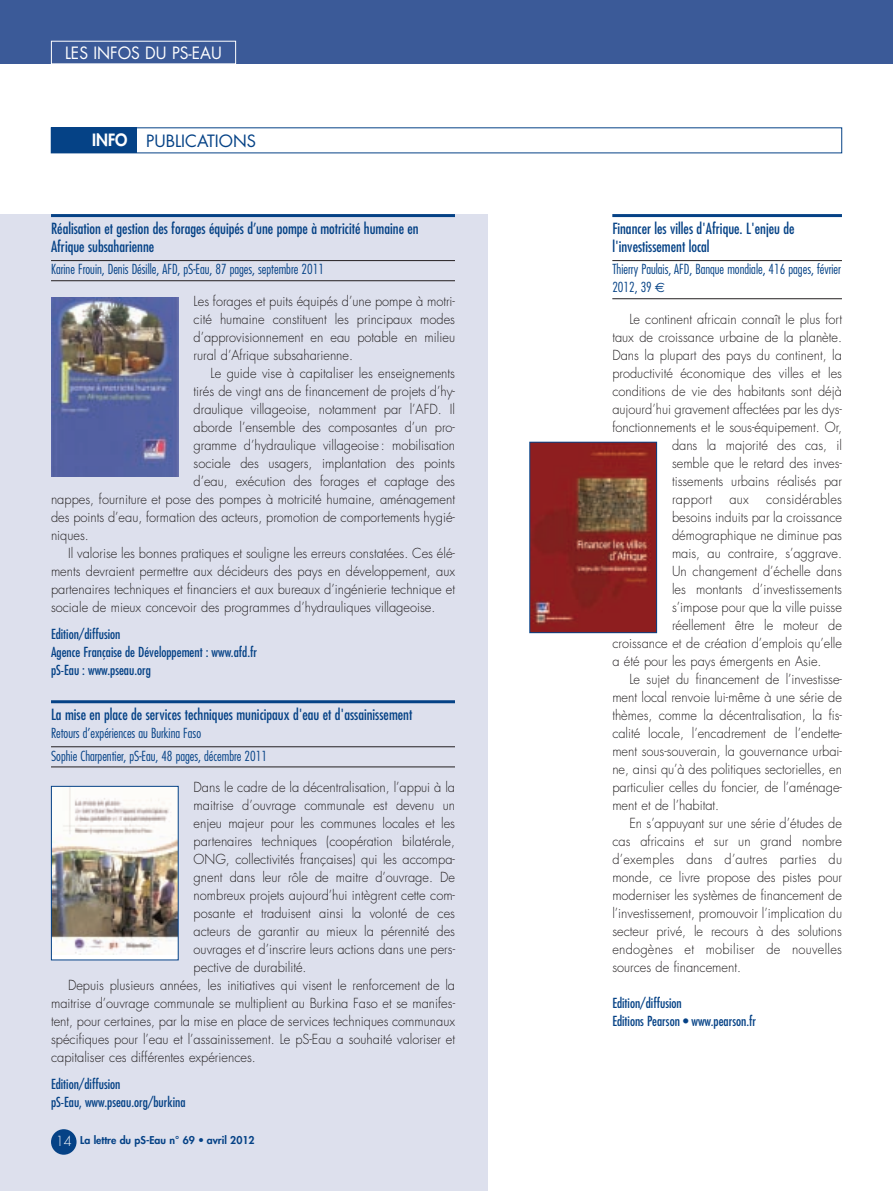
<style>
.page{position:relative;width:893px;height:1191px;background:#fff}
.page>*{position:absolute;margin:0;border:0;box-sizing:border-box;transform-origin:0 0}
.t1{font:16.5px "Futura";color:#fff;scale:.95 1}
.t2{font:16.5px "Futura";color:#054286}
.t3{font:condensed 15px/18px "Futura";color:#054286}
.t4{font:300 13.5px/18px "Futura";color:#231f20;text-align:justify;scale:.95 1}
.t5{font:300 condensed 13.5px/22.2px "Futura";color:#054286}
.t6{font:condensed 13.5px/18px "Futura";color:#054286}
.t7{font:300 13.5px "Futura";letter-spacing:.02em;color:#231f20;scale:.95 1}
.t8{font:800 10.5px "Futura";color:#054286}
.s1{font-weight:800;color:#fff}
.s2{font-weight:300;font-size:13.5px;color:#fff}
</style>
<div class="page">
<div style="left:0;top:214px;width:487px;height:977px;background:#dde0ed"></div>
<div style="left:0;top:0;width:893px;height:64px;background:#3b5a98"></div>
<hr style="left:51px;top:214px;width:404px;height:3px;background:#054286">
<hr style="left:51px;top:260px;width:404px;height:1px;background:#231f20">
<hr style="left:51px;top:280px;width:404px;height:1px;background:#231f20">
<hr style="left:51px;top:700px;width:404px;height:3px;background:#054286">
<hr style="left:51px;top:746px;width:404px;height:1px;background:#231f20">
<hr style="left:51px;top:766px;width:404px;height:1px;background:#231f20">
<div style="left:51px;top:41px;width:185px;height:23px;border:1px solid #fff"></div>
<div style="left:51px;top:128px;width:85px;height:25px;background:#054286"></div>
<div style="left:51px;top:1129px;width:26px;height:25px;background:#054286;border-radius:50%"></div>
<img style="left:51px;top:298px;width:128px;height:178px">
<div style="left:52px;top:786px;width:126px;height:173px;background:#fff"></div>
<img style="left:53px;top:788px;width:124px;height:166px">
<div style="left:51px;top:786px;width:128px;height:174px;border:1px solid #054286"></div>
<hr style="left:612px;top:214px;width:230px;height:3px;background:#054286">
<hr style="left:612px;top:260px;width:230px;height:1px;background:#231f20">
<hr style="left:612px;top:298px;width:230px;height:1px;background:#231f20">
<img style="left:531px;top:444px;width:124px;height:187px">
<div style="left:529px;top:442px;width:128px;height:191px;border:1px solid #054286"></div>
<p class="t1" style="left:65px;top:45px;width:167px">LES INFOS DU PS-EAU</p>
<p class="t2" style="left:92px;top:133px;width:165px"><span class="s1">INFO</span> PUBLICATIONS</p>
<p class="t3" style="left:51px;top:220px;width:369px">Réalisation et gestion des forages équipés d’une pompe à motricité humaine en<br>Afrique subsaharienne</p>
<p class="t5" style="left:51px;top:259px;width:274px">Karine Frouin, Denis Désille, AFD, pS-Eau, 87 pages, septembre 2011</p>
<p class="t4" style="left:194px;top:293px;width:277px">Les forages et puits équipés d’une pompe à motri&shy;cité humaine constituent les principaux modes d’approvisionnement en eau potable en milieu rural d’Afrique subsaharienne.</p>
<p class="t4" style="left:211px;top:365px;width:259px">Le guide vise à capitaliser les enseignements</p>
<p class="t4" style="left:194px;top:383px;width:277px">tirés de vingt ans de financement de projets d’hy-</p>
<p class="t4" style="left:194px;top:401px;width:277px">draulique villageoise, notamment par l’AFD. Il</p>
<p class="t4" style="left:194px;top:419px;width:277px">aborde l’ensemble des composantes d’un pro-</p>
<p class="t4" style="left:194px;top:437px;width:277px">gramme d’hydraulique villageoise: mobilisation</p>
<p class="t4" style="left:194px;top:455px;width:277px">sociale des usagers, implantation des points</p>
<p class="t4" style="left:194px;top:473px;width:277px">d’eau, exécution des forages et captage des</p>
<p class="t4" style="left:51px;top:491px;width:427px">nappes, fourniture et pose des pompes à motricité humaine, aménagement</p>
<p class="t4" style="left:51px;top:509px;width:427px">des points d’eau, formation des acteurs, promotion de comportements hygié-</p>
<p class="t4" style="left:51px;top:527px;width:41px">niques.</p>
<p class="t4" style="left:68px;top:545px;width:409px">Il valorise les bonnes pratiques et souligne les erreurs constatées. Ces élé-</p>
<p class="t4" style="left:51px;top:563px;width:427px">ments devraient permettre aux décideurs des pays en développement, aux</p>
<p class="t4" style="left:51px;top:581px;width:427px">partenaires techniques et financiers et aux bureaux d’ingénierie technique et</p>
<p class="t4" style="left:51px;top:599px;width:406px">sociale de mieux concevoir des programmes d’hydrauliques villageoise.</p>
<p class="t6" style="left:51px;top:625px;width:208px">Edition/diffusion<br>Agence Française de Développement : www.afd.fr pS-Eau : www.pseau.org</p>
<p class="t3" style="left:51px;top:706px;width:363px">La mise en place de services techniques municipaux d'eau et d'assainissement</p>
<p class="t5" style="left:51px;top:723px;width:218px">Retours d’expériences au Burkina Faso<br>Sophie Charpentier, pS-Eau, 48 pages, décembre 2011</p>
<p class="t4" style="left:194px;top:779px;width:277px">Dans le cadre de la décentralisation, l’appui à la</p>
<p class="t4" style="left:194px;top:797px;width:277px">maitrise d’ouvrage communale est devenu un</p>
<p class="t4" style="left:194px;top:815px;width:277px">enjeu majeur pour les communes locales et les</p>
<p class="t4" style="left:194px;top:833px;width:277px">partenaires techniques (coopération bilatérale,</p>
<p class="t4" style="left:194px;top:851px;width:277px">ONG, collectivités françaises) qui les accompa-</p>
<p class="t4" style="left:194px;top:869px;width:277px">gnent dans leur rôle de maitre d’ouvrage. De</p>
<p class="t4" style="left:194px;top:887px;width:277px">nombreux projets aujourd’hui intègrent cette com-</p>
<p class="t4" style="left:194px;top:905px;width:277px">posante et traduisent ainsi la volonté de ces</p>
<p class="t4" style="left:194px;top:923px;width:277px">acteurs de garantir au mieux la pérennité des</p>
<p class="t4" style="left:194px;top:941px;width:277px">ouvrages et d’inscrire leurs actions dans une pers-</p>
<p class="t4" style="left:194px;top:959px;width:120px">pective de durabilité.</p>
<p class="t4" style="left:68px;top:977px;width:409px">Depuis plusieurs années, les initiatives qui visent le renforcement de la</p>
<p class="t4" style="left:51px;top:995px;width:427px">maitrise d’ouvrage communale se multiplient au Burkina Faso et se manifes-</p>
<p class="t4" style="left:51px;top:1013px;width:427px">tent, pour certaines, par la mise en place de services techniques communaux</p>
<p class="t4" style="left:51px;top:1031px;width:427px">spécifiques pour l’eau et l’assainissement. Le pS-Eau a souhaité valoriser et</p>
<p class="t4" style="left:51px;top:1049px;width:217px">capitaliser ces différentes expériences.</p>
<p class="t6" style="left:51px;top:1075px;width:136px">Edition/diffusion<br>pS-Eau, www.pseau.org/burkina</p>
<p class="t8" style="left:56px;top:1135px;width:200px"><span class="s2">14</span> La lettre du pS-Eau n° 69 • avril 2012</p>
<p class="t3" style="left:612px;top:220px;width:184px">Financer les villes d'Afrique. L'enjeu de l'investissement local</p>
<p class="t5" style="left:612px;top:261px;width:230px;line-height:18px">Thierry Paulais, AFD, Banque mondiale, 416 pages, février<br>2012, 39</p>
<p class="t4" style="left:629px;top:311px;width:225px">Le continent africain connaît le plus fort</p>
<p class="t4" style="left:612px;top:329px;width:243px">taux de croissance urbaine de la planète.</p>
<p class="t4" style="left:612px;top:347px;width:243px">Dans la plupart des pays du continent, la</p>
<p class="t4" style="left:612px;top:365px;width:243px">productivité économique des villes et les</p>
<p class="t4" style="left:612px;top:383px;width:243px">conditions de vie des habitants sont déjà</p>
<p class="t4" style="left:612px;top:401px;width:243px">aujourd’hui gravement affectées par les dys-</p>
<p class="t4" style="left:612px;top:419px;width:243px">fonctionnements et le sous-équipement. Or,</p>
<p class="t4" style="left:672px;top:437px;width:180px">dans la majorité des cas, il</p>
<p class="t4" style="left:672px;top:455px;width:180px">semble que le retard des inves-</p>
<p class="t4" style="left:672px;top:473px;width:180px">tissements urbains réalisés par</p>
<p class="t7" style="left:672px;top:493px;width:44px">rapport</p>
<p class="t4" style="left:729px;top:491px;width:22px">aux</p>
<p class="t7" style="left:766px;top:493px;width:81px">considérables</p>
<p class="t4" style="left:672px;top:509px;width:180px">besoins induits par la croissance</p>
<p class="t4" style="left:672px;top:527px;width:180px">démographique ne diminue pas</p>
<p class="t4" style="left:672px;top:545px;width:180px">mais, au contraire, s’aggrave.</p>
<p class="t4" style="left:672px;top:563px;width:180px">Un changement d’échelle dans</p>
<p class="t4" style="left:672px;top:581px;width:180px">les montants d’investissements</p>
<p class="t4" style="left:672px;top:599px;width:180px">s’impose pour que la ville puisse</p>
<p class="t4" style="left:672px;top:617px;width:180px">réellement être le moteur de</p>
<p class="t4" style="left:612px;top:635px;width:243px">croissance et de création d’emplois qu’elle</p>
<p class="t4" style="left:612px;top:653px;width:222px">a été pour les pays émergents en Asie.</p>
<p class="t4" style="left:629px;top:671px;width:225px">Le sujet du financement de l’investisse-</p>
<p class="t4" style="left:612px;top:689px;width:243px">ment local renvoie lui-même à une série de</p>
<p class="t4" style="left:612px;top:707px;width:243px">thèmes, comme la décentralisation, la fis-</p>
<p class="t4" style="left:612px;top:725px;width:243px">calité locale, l’encadrement de l’endette-</p>
<p class="t4" style="left:612px;top:743px;width:243px">ment sous-souverain, la gouvernance urbai-</p>
<p class="t4" style="left:612px;top:761px;width:243px">ne, ainsi qu’à des politiques sectorielles, en</p>
<p class="t4" style="left:612px;top:779px;width:243px">particulier celles du foncier, de l’aménage-</p>
<p class="t4" style="left:612px;top:797px;width:114px">ment et de l’habitat.</p>
<p class="t4" style="left:629px;top:815px;width:225px">En s’appuyant sur une série d’études de</p>
<p class="t4" style="left:612px;top:833px;width:243px">cas africains et sur un grand nombre</p>
<p class="t7" style="left:612px;top:853px;width:243px">d’exemples dans d’autres parties du</p>
<p class="t4" style="left:612px;top:869px;width:243px">monde, ce livre propose des pistes pour</p>
<p class="t4" style="left:612px;top:887px;width:243px">moderniser les systèmes de financement de</p>
<p class="t4" style="left:612px;top:905px;width:243px">l’investissement, promouvoir l’implication du</p>
<p class="t4" style="left:612px;top:923px;width:243px">secteur privé, le recours à des solutions</p>
<p class="t7" style="left:612px;top:943px;width:243px">endogènes et mobiliser de nouvelles</p>
<p class="t4" style="left:612px;top:959px;width:137px">sources de financement.</p>
<p class="t6" style="left:612px;top:995px;width:145px">Edition/diffusion<br>Editions Pearson • www.pearson.fr</p>
</div>
